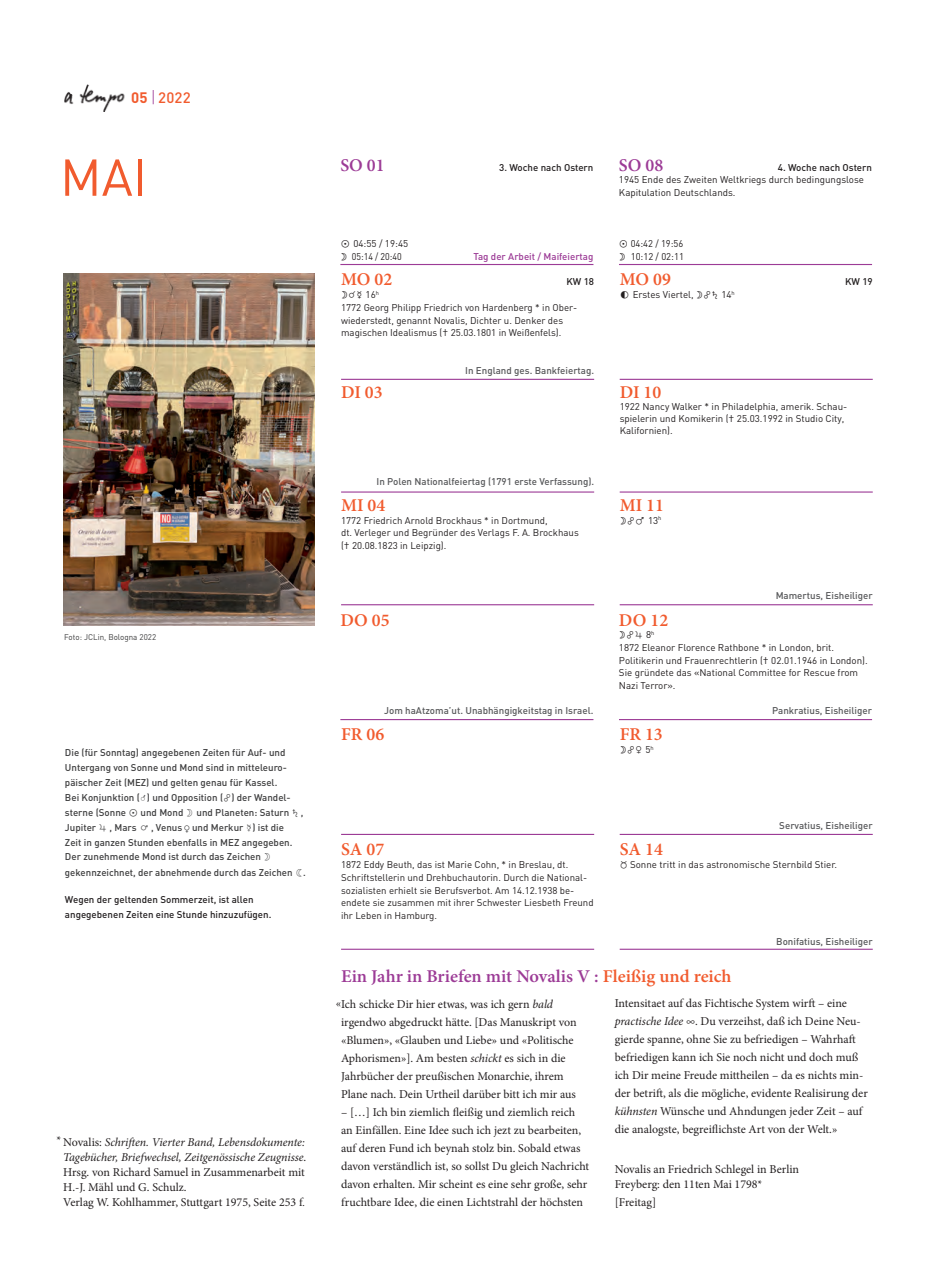
<style>
.page{position:relative;width:935px;height:1261px;background:#fff}
.page>*{position:absolute;margin:0;border:0;box-sizing:border-box;transform-origin:0 0}
.t1{font:51px "DIN";color:#f15b2e}
.t2{font:600 18px "Minion Pro";color:#9c3b96}
.t3{font:600 18px "Minion Pro";color:#f15b2e}
.t4{font:500 15px "DIN";color:#f15b2e}
.t5{font:12px/18px "Minion Pro";color:#231f20}
.t6{font:9.75px/12.8px "DIN";color:#231f20}
.t7{font:500 9.75px/15px "DIN";color:#3e3e3f}
.t8{font:500 9.75px "DIN";color:#57585a}
.t9{font:500 9.75px/15px "DIN";color:#231f20}
.t10{font:500 9.75px "DIN";color:#9c3b96}
.t11{font:9.75px/12.8px "DIN";color:#231f20;scale:.96 1}
.t12{font:9.75px "Astrology P02";color:#231f20}
.t13{font:8.25px "DIN";color:#3e3e3f}
.s1{font-weight:700}
.s2{font-weight:300;font-size:16.5px;color:#9c3b96}
.s3{font-family:"Astrology P01";font-weight:400}
.s4{font-family:"Astrology P02";font-weight:400}
.s5{font-style:italic}
.s6{font-size:10.5px}
.s7{font-family:"Astrology P01"}
.s8{font-family:"Astrology P02"}
.s9{font-family:"DIN"}
.s10{color:#f15b2e}
</style>
<div class="page">
<img style="left:64px;top:84px;width:61px;height:28px">
<hr style="left:341px;top:491px;width:253px;height:1px;background:#9c3b96">
<hr style="left:619px;top:491px;width:253px;height:1px;background:#9c3b96">
<hr style="left:619px;top:604px;width:253px;height:1px;background:#9c3b96">
<hr style="left:341px;top:604px;width:253px;height:1px;background:#9c3b96">
<hr style="left:340px;top:719px;width:253px;height:1px;background:#9c3b96">
<hr style="left:341px;top:834px;width:253px;height:1px;background:#9c3b96">
<hr style="left:341px;top:948px;width:253px;height:2px;background:#9c3b96">
<hr style="left:619px;top:719px;width:253px;height:1px;background:#9c3b96">
<hr style="left:619px;top:834px;width:253px;height:1px;background:#9c3b96">
<hr style="left:619px;top:948px;width:253px;height:2px;background:#9c3b96">
<hr style="left:341px;top:379px;width:253px;height:1px;background:#9c3b96">
<hr style="left:340px;top:264px;width:253px;height:1px;background:#9c3b96">
<hr style="left:619px;top:379px;width:253px;height:1px;background:#9c3b96">
<hr style="left:619px;top:264px;width:253px;height:1px;background:#9c3b96">
<img style="left:63px;top:273px;width:251px;height:352px">
<p class="t4" style="left:131px;top:88px;width:61px"><span class="s1">05</span> <span class="s2">|</span> 2022</p>
<h1 class="t1" style="left:60px;top:145px;width:89px">MAI</h1>
<p class="t13" style="left:64px;top:631px;width:93px">Foto: JCLin, Bologna 2022</p>
<p class="t7" style="left:65px;top:744px;width:242px">Die (für Sonntag) angegebenen Zeiten für Auf- und Untergang von Sonne und Mond sind in mitteleuro&shy;päischer Zeit (MEZ) und gelten genau für Kassel.<br>Bei Konjunktion (<span class="s3">:</span>) und Opposition (<span class="s4">A</span>) der Wandel&shy;sterne (Sonne <span class="s3">L</span> und Mond <span class="s3">X</span> und Planeten: Saturn <span class="s4">0</span> , Jupiter <span class="s4">8</span> , Mars <span class="s3">0</span> , Venus <span class="s3">R</span> und Merkur <span class="s3">I</span>) ist die<br>Zeit in ganzen Stunden ebenfalls in MEZ angegeben.<br>Der zunehmende Mond ist durch das Zeichen <span class="s3">X </span>gekennzeichnet, der abnehmende durch das Zeichen <span class="s3">Z</span>.</p>
<p class="t9" style="left:65px;top:892px;width:208px">Wegen der geltenden Sommerzeit, ist allen angegebenen Zeiten eine Stunde hinzuzufügen.</p>
<p class="t5" style="left:56px;top:1130px;width:6px">*</p>
<p class="t5" style="left:63px;top:1134px;width:244px;line-height:15px">Novalis: <span class="s5">Schriften. Vierter Band, Lebensdokumente:<br>Tagebücher, Briefwechsel, Zeitgenössische Zeugnisse</span>.<br>Hrsg. von Richard Samuel in Zusammenarbeit mit H.-J. Mähl und G. Schulz.<br>Verlag W. Kohlhammer, Stuttgart 1975, Seite 253 f<span class="s6">.</span></p>
<h2 class="t2" style="left:340px;top:152px;width:46px">SO 01</h2>
<p class="t9" style="left:499px;top:159px;width:96px">3. Woche nach Ostern</p>
<p class="t6" style="left:340px;top:237px;width:69px"><span class="s7">L</span> 04:55 / 19:45<br><span class="s8">4</span> 05:14 / 20:40</p>
<p class="t10" style="left:473px;top:250px;width:122px">Tag der Arbeit / Maifeiertag</p>
<h2 class="t3" style="left:341px;top:267px;width:53px">MO 02</h2>
<p class="t9" style="left:566px;top:274px;width:29px">KW 18</p>
<p class="t12" style="left:341px;top:289px;width:39px">4F5 <span class="s9">16</span><sup>h</sup></p>
<p class="t6" style="left:341px;top:301px;width:238px">1772 Georg Philipp Friedrich von Hardenberg * in Ober&shy;wiederstedt, genannt Novalis, Dichter u. Denker des magischen Idealismus († 25.03.1801 in Weißenfels).</p>
<p class="t8" style="left:465px;top:364px;width:130px">In England ges. Bankfeiertag.</p>
<h2 class="t3" style="left:341px;top:380px;width:43px">DI 03</h2>
<p class="t8" style="left:376px;top:475px;width:219px">In Polen Nationalfeiertag (1791 erste Verfassung).</p>
<h2 class="t3" style="left:341px;top:492px;width:46px">MI 04</h2>
<p class="t6" style="left:341px;top:513px;width:239px">1772 Friedrich Arnold Brockhaus * in Dortmund,<br>dt. Verleger und Begründer des Verlags F. A. Brockhaus († 20.08.1823 in Leipzig).</p>
<h2 class="t3" style="left:340px;top:607px;width:51px">DO 05</h2>
<p class="t8" style="left:384px;top:704px;width:211px">Jom haAtzoma’ut. Unabhängigkeitstag in Israel.</p>
<h2 class="t3" style="left:341px;top:722px;width:45px">FR 06</h2>
<h2 class="t2" style="left:619px;top:152px;width:46px">SO 08</h2>
<p class="t9" style="left:778px;top:159px;width:96px">4. Woche nach Ostern</p>
<p class="t6" style="left:619px;top:173px;width:247px">1945 Ende des Zweiten Weltkriegs durch bedingungslose<br>Kapitulation Deutschlands.</p>
<p class="t11" style="left:619px;top:237px;width:69px"><span class="s7">L</span> 04:42 / 19:56<br><span class="s8">4</span> 10:12 / 02:11</p>
<h2 class="t3" style="left:619px;top:267px;width:53px">MO 09</h2>
<p class="t9" style="left:845px;top:274px;width:29px">KW 19</p>
<p class="t6" style="left:619px;top:288px;width:117px"><span class="s8">X</span> Erstes Viertel, <span class="s8">4A0</span> 14<sup>h</sup></p>
<h2 class="t3" style="left:619px;top:380px;width:43px">DI 10</h2>
<p class="t6" style="left:619px;top:400px;width:229px;line-height:12px">1922 Nancy Walker * in Philadelphia, amerik. Schau&shy;spielerin und Komikerin († 25.03.1992 in Studio City,<br>Kalifornien).</p>
<h2 class="t3" style="left:619px;top:492px;width:46px">MI 11</h2>
<p class="t12" style="left:620px;top:514px;width:43px">4A7 <span class="s9">13</span><sup>h</sup></p>
<p class="t8" style="left:775px;top:589px;width:99px">Mamertus, Eisheiliger</p>
<h2 class="t3" style="left:619px;top:607px;width:51px">DO 12</h2>
<p class="t12" style="left:619px;top:629px;width:37px">4A8 <span class="s9">8</span><sup>h</sup></p>
<p class="t6" style="left:619px;top:641px;width:250px">1872 Eleanor Florence Rathbone * in London, brit.<br>Politikerin und Frauenrechtlerin († 02.01.1946 in London).<br>Sie gründete das «National Committee for Rescue from Nazi Terror».</p>
<p class="t8" style="left:772px;top:704px;width:101px">Pankratius, Eisheiliger</p>
<h2 class="t3" style="left:619px;top:722px;width:45px">FR 13</h2>
<p class="t12" style="left:619px;top:744px;width:36px">4A6 <span class="s9">5</span><sup>h</sup></p>
<h2 class="t3" style="left:341px;top:837px;width:45px">SA 07</h2>
<p class="t6" style="left:341px;top:858px;width:254px">1872 Eddy Beuth, das ist Marie Cohn, * in Breslau, dt.<br>Schriftstellerin und Drehbuchautorin. Durch die National&shy;sozialisten erhielt sie Berufsverbot. Am 14.12.1938 be&shy;endete sie zusammen mit ihrer Schwester Liesbeth Freund ihr Leben in Hamburg.</p>
<p class="t8" style="left:779px;top:819px;width:95px">Servatius, Eisheiliger</p>
<h2 class="t3" style="left:619px;top:837px;width:45px">SA 14</h2>
<p class="t6" style="left:619px;top:858px;width:219px"><span class="s8">R</span> Sonne tritt in das astronomische Sternbild Stier.</p>
<p class="t8" style="left:776px;top:935px;width:98px">Bonifatius, Eisheiliger</p>
<h2 class="t2" style="left:341px;top:964px;width:392px">Ein Jahr in Briefen mit Novalis V : <span class="s10">Fleißig und reich</span></h2>
<p class="t5" style="left:341px;top:995px;width:237px;text-indent:-5px">«Ich schicke Dir hier etwas, was ich gern <span class="s5">bald </span>irgendwo abgedruckt hätte. [Das Manuskript von «Blumen», «Glauben und Liebe» und «Politische Aphorismen»]. Am besten <span class="s5">schickt</span> es sich in die Jahrbücher der preußischen Monarchie, ihrem Plane nach. Dein Urtheil darüber bitt ich mir aus</p>
<p class="t5" style="left:341px;top:1103px;width:249px">– […] Ich bin ziemlich fleißig und ziemlich reich an Einfällen. Eine Idee such ich jezt zu bearbeiten, auf deren Fund ich beynah stolz bin. Sobald etwas davon verständlich ist, so sollst Du gleich Nachricht davon erhalten. Mir scheint es eine sehr große, sehr fruchtbare Idee, die einen Lichtstrahl der höchsten</p>
<p class="t5" style="left:615px;top:994px;width:255px">Intensitaet auf das Fichtische System wirft – eine <span class="s5">practische Idee</span> ∞. Du verzeihst, daß ich Deine Neu&shy;gierde spanne, ohne Sie zu befriedigen – Wahrhaft befriedigen kann ich Sie noch nicht und doch muß ich Dir meine Freude mittheilen – da es nichts min&shy;der betrift, als die mögliche, evidente Realisirung der <span class="s5">kühnsten</span> Wünsche und Ahndungen jeder Zeit – auf die analogste, begreiflichste Art von der Welt.»</p>
<p class="t5" style="left:615px;top:1162px;width:186px;line-height:15px">Novalis an Friedrich Schlegel in Berlin<br>Freyberg: den 11ten Mai 1798*</p>
<p class="t5" style="left:615px;top:1193px;width:43px">[Freitag]</p>
</div>
